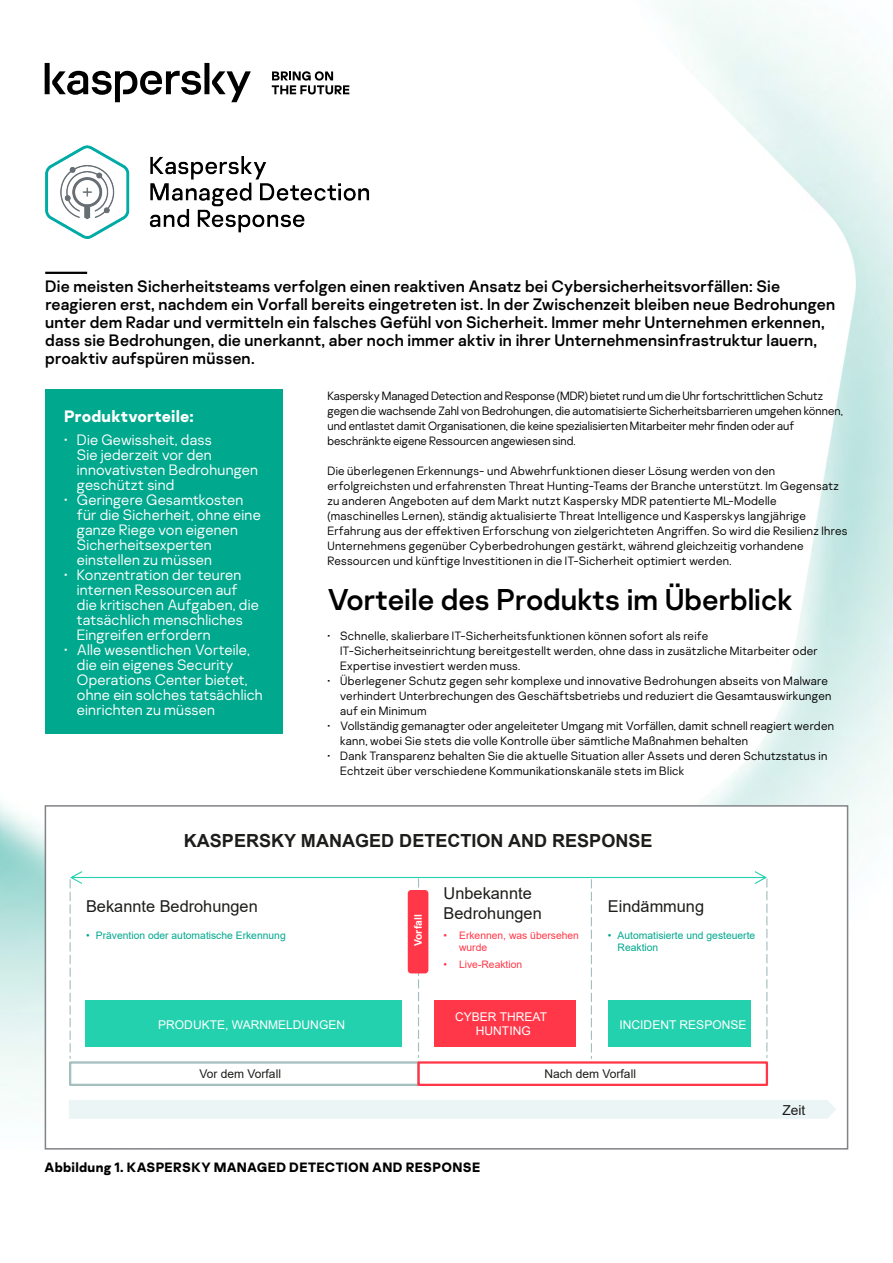
<style>
.page{position:relative;width:893px;height:1263px;background:#fff}
.page>*{position:absolute;margin:0;border:0;box-sizing:border-box;transform-origin:0 0}
.t1{font:30px "Kaspersky Sans";color:#000}
.t2{font:700 18px "Arial";color:#1d1d1b}
.t3{font:16.5px/18px "Kaspersky Sans";letter-spacing:.01em;color:#000}
.t4{font:700 16.5px "Kaspersky Sans";letter-spacing:.01em;color:#fff}
.t5{font:16.35px/19.6px "Arial";color:#1d1d1b}
.t6{font:300 15px/15px "Kaspersky Sans";letter-spacing:.015em;color:#fff}
.t7{font:13.8px "Arial";color:#1d1d1b}
.t8{font:700 13.5px "Kaspersky Sans";letter-spacing:.02em;color:#000}
.t9{font:300 12px/15px "Kaspersky Sans";letter-spacing:.02em;color:#000}
.t10{font:300 12px/15px "Kaspersky Sans";color:#000}
.t11{font:12px/14.4px "Arial";color:#fff;text-align:center}
.t12{font:12px "Arial";color:#1d1d1b}
.t13{font:10.35px/12.5px "Arial";color:#00a88e}
.t14{font:10.35px/12.5px "Arial";color:#ff3748}
.t15{font:700 10.35px "Arial";color:#fff}
</style>
<div class="page">
<img style="left:0;top:0;width:893px;height:1150px">
<div style="left:45px;top:389px;width:238px;height:344px;background:#00a88e"></div>
<svg style="left:45px;top:63px;width:206px;height:39px"></svg>
<svg style="left:272px;top:71px;width:77px;height:23px"></svg>
<hr style="left:45px;top:272px;width:42px;height:2px;background:#000">
<img style="left:45px;top:145px;width:331px;height:93px">
<div style="left:45px;top:806px;width:803px;height:343px;background:#fff"></div>
<div style="left:69px;top:1100px;width:767px;height:19px;background:#ebf5f5"></div>
<div style="left:69px;top:1061px;width:351px;height:25px;border:2px solid #a5bebe"></div>
<div style="left:417px;top:1061px;width:351px;height:25px;border:2px solid #ff3748"></div>
<svg style="left:70px;top:871px;width:697px;height:188px"></svg>
<div style="left:45px;top:805px;width:803px;height:344px;border:2px solid #808285"></div>
<p class="t3" style="left:45px;top:277px;width:791px">Die meisten Sicherheitsteams verfolgen einen reaktiven Ansatz bei Cybersicherheitsvorfällen: Sie reagieren erst, nachdem ein Vorfall bereits eingetreten ist. In der Zwischenzeit bleiben neue Bedrohungen unter dem Radar und vermitteln ein falsches Gefühl von Sicherheit. Immer mehr Unternehmen erkennen, dass sie Bedrohungen, die unerkannt, aber noch immer aktiv in ihrer Unternehmensinfrastruktur lauern, proaktiv aufspüren müssen.</p>
<p class="t10" style="left:327px;top:388px;width:517px">Kaspersky Managed Detection and Response (MDR) bietet rund um die Uhr fortschrittlichen Schutz gegen die wachsende Zahl von Bedrohungen, die automatisierte Sicherheitsbarrieren umgehen können, und entlastet damit Organisationen, die keine spezialisierten Mitarbeiter mehr finden oder auf beschränkte eigene Ressourcen angewiesen sind.</p>
<p class="t9" style="left:327px;top:463px;width:521px">Die überlegenen Erkennungs- und Abwehrfunktionen dieser Lösung werden von den erfolgreichsten und erfahrensten Threat Hunting-Teams der Branche unterstützt. Im Gegensatz zu anderen Angeboten auf dem Markt nutzt Kaspersky MDR patentierte ML-Modelle (maschinelles Lernen), ständig aktualisierte Threat Intelligence und Kasperskys langjährige Erfahrung aus der effektiven Erforschung von zielgerichteten Angriffen. So wird die Resilienz Ihres Unternehmens gegenüber Cyberbedrohungen gestärkt, während gleichzeitig vorhandene Ressourcen und künftige Investitionen in die IT-Sicherheit optimiert werden.</p>
<h1 class="t1" style="left:327px;top:581px;width:467px">Vorteile des Produkts im Überblick</h1>
<p class="t9" style="left:340px;top:628px;width:479px;text-indent:-13px">• Schnelle, skalierbare IT-Sicherheitsfunktionen können sofort als reife<br>IT-Sicherheitseinrichtung bereitgestellt werden, ohne dass in zusätzliche Mitarbeiter oder<br>Expertise investiert werden muss.</p>
<p class="t9" style="left:340px;top:673px;width:493px;text-indent:-13px">• Überlegener Schutz gegen sehr komplexe und innovative Bedrohungen abseits von Malware verhindert Unterbrechungen des Geschäftsbetriebs und reduziert die Gesamtauswirkungen auf ein Minimum</p>
<p class="t9" style="left:340px;top:718px;width:495px;text-indent:-13px">• Vollständig gemanagter oder angeleiteter Umgang mit Vorfällen, damit schnell reagiert werden kann, wobei Sie stets die volle Kontrolle über sämtliche Maßnahmen behalten</p>
<p class="t9" style="left:340px;top:748px;width:489px;text-indent:-13px">• Dank Transparenz behalten Sie die aktuelle Situation aller Assets und deren Schutzstatus in<br>Echtzeit über verschiedene Kommunikationskanäle stets im Blick</p>
<h3 class="t4" style="left:64px;top:405px;width:131px">Produktvorteile:</h3>
<p class="t6" style="left:77px;top:432px;width:183px;text-indent:-13px">• Die Gewissheit, dass<br>Sie jederzeit vor den innovativsten Bedrohungen geschützt sind</p>
<p class="t6" style="left:77px;top:492px;width:185px;text-indent:-13px">• Geringere Gesamtkosten für die Sicherheit, ohne eine ganze Riege von eigenen<br>Sicherheitsexperten einstellen zu müssen</p>
<p class="t6" style="left:77px;top:567px;width:183px;text-indent:-13px">• Konzentration der teuren internen Ressourcen auf die kritischen Aufgaben, die tatsächlich menschliches<br>Eingreifen erfordern</p>
<p class="t6" style="left:77px;top:642px;width:187px;text-indent:-13px">• Alle wesentlichen Vorteile, die ein eigenes Security<br>Operations Center bietet, ohne ein solches tatsächlich einrichten zu müssen</p>
<h2 class="t2" style="left:184px;top:828px;width:470px">KASPERSKY MANAGED DETECTION AND RESPONSE</h2>
<h3 class="t5" style="left:86px;top:896px;width:173px">Bekannte Bedrohungen</h3>
<p class="t13" style="left:86px;top:929px;width:201px">• Prävention oder automatische Erkennung</p>
<p class="t15" style="left:411px;top:946px;width:33px;rotate:-90deg">Vorfall</p>
<h3 class="t5" style="left:444px;top:884px;width:100px">Unbekannte<br>Bedrohungen</h3>
<p class="t14" style="left:459px;top:929px;width:121px;text-indent:-15px">• Erkennen, was übersehen wurde</p>
<p class="t14" style="left:444px;top:958px;width:80px">• Live-Reaktion</p>
<p class="t11" style="left:158px;top:1017px;width:188px">PRODUKTE, WARNMELDUNGEN</p>
<p class="t11" style="left:455px;top:1009px;width:93px">CYBER THREAT<br>HUNTING</p>
<h3 class="t5" style="left:608px;top:896px;width:98px">Eindämmung</h3>
<p class="t13" style="left:618px;top:929px;width:139px;text-indent:-10px">• Automatisierte und gesteuerte<br>Reaktion</p>
<p class="t11" style="left:620px;top:1017px;width:128px">INCIDENT RESPONSE</p>
<p class="t12" style="left:199px;top:1065px;width:83px">Vor dem Vorfall</p>
<p class="t12" style="left:544px;top:1065px;width:93px">Nach dem Vorfall</p>
<p class="t8" style="left:45px;top:1158px;width:437px">Abbildung 1. KASPERSKY MANAGED DETECTION AND RESPONSE</p>
<p class="t7" style="left:782px;top:1100px;width:24px">Zeit</p>
</div>
